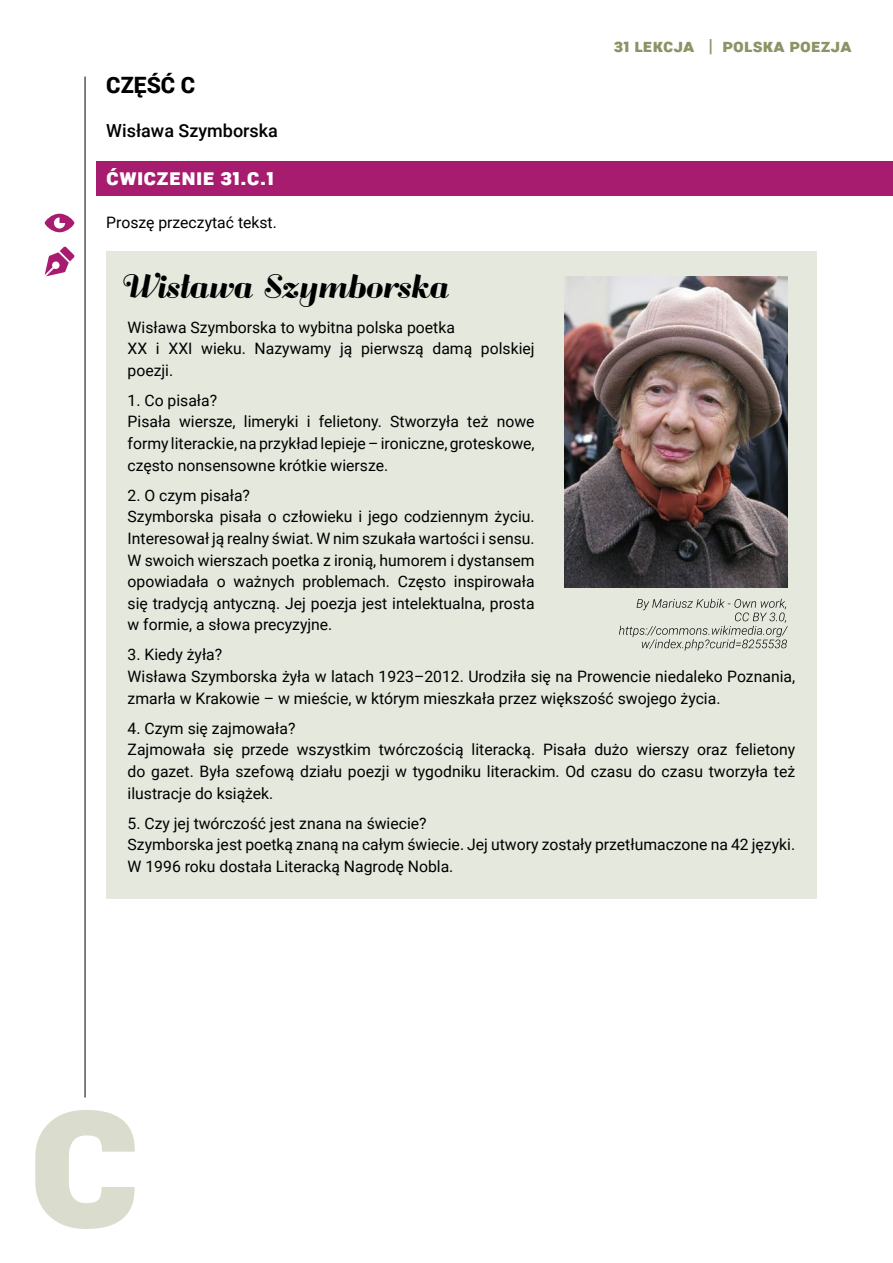
<style>
.page{position:relative;width:893px;height:1263px;background:#fff}
.page>*{position:absolute;margin:0;border:0;box-sizing:border-box;transform-origin:0 0}
.t1{font:30px "Lombard";color:#000}
.t2{font:900 22.5px "Roboto";letter-spacing:.01em;color:#fff}
.t3{font:900 22.5px "Roboto";color:#000}
.t4{font:900 18px "Roboto";letter-spacing:.01em;color:#8a9466}
.t5{font:500 18px "Roboto";color:#000}
.t6{font:15.75px/21.6px "Roboto";color:#000}
</style>
<div class="page">
<div style="left:106px;top:251px;width:710px;height:647px;background:#e5e8dd"></div>
<div style="left:97px;top:162px;width:796px;height:34px;background:#a81c70"></div>
<hr style="left:85px;top:77px;width:1px;height:1020px;background:#000">
<svg style="left:35px;top:1110px;width:100px;height:119px"></svg>
<svg style="left:45px;top:246px;width:30px;height:30px"></svg>
<svg style="left:45px;top:214px;width:29px;height:18px"></svg>
<img style="left:564px;top:276px;width:224px;height:312px">
<svg style="left:619px;top:599px;width:169px;height:52px"></svg>
<h2 class="t3" style="left:106px;top:70px;width:89px">CZĘŚĆ C</h2>
<p class="t5" style="left:106px;top:118px;width:173px">Wisława Szymborska</p>
<h2 class="t2" style="left:106px;top:161px;width:169px">ĆWICZENIE 31.C.1</h2>
<p class="t6" style="left:106px;top:211px;width:172px">Proszę przeczytać tekst.</p>
<p class="t4" style="left:614px;top:33px;width:229px">31 LEKCJA | POLSKA POEZJA</p>
<h1 class="t1" style="left:123px;top:262px;width:328px">Wisława Szymborska</h1>
<p class="t6" style="left:128px;top:316px;width:409px">Wisława Szymborska to wybitna polska poetka<br>XX i XXI wieku. Nazywamy ją pierwszą damą polskiej poezji.</p>
<p class="t6" style="left:128px;top:389px;width:409px">1. Co pisała?<br>Pisała wiersze, limeryki i felietony. Stworzyła też nowe formy literackie, na przykład lepieje – ironiczne, groteskowe, często nonsensowne krótkie wiersze.</p>
<p class="t6" style="left:128px;top:484px;width:409px">2. O czym pisała?<br>Szymborska pisała o człowieku i jego codziennym życiu.<br>Interesował ją realny świat. W nim szukała wartości i sensu.<br>W swoich wierszach poetka z ironią, humorem i dystansem opowiadała o ważnych problemach. Często inspirowała się tradycją antyczną. Jej poezja jest intelektualna, prosta w formie, a słowa precyzyjne.</p>
<p class="t6" style="left:128px;top:643px;width:669px">3. Kiedy żyła?<br>Wisława Szymborska żyła w latach 1923–2012. Urodziła się na Prowencie niedaleko Poznania, zmarła w Krakowie – w mieście, w którym mieszkała przez większość swojego życia.</p>
<p class="t6" style="left:128px;top:717px;width:669px">4. Czym się zajmowała?<br>Zajmowała się przede wszystkim twórczością literacką. Pisała dużo wierszy oraz felietony do gazet. Była szefową działu poezji w tygodniku literackim. Od czasu do czasu tworzyła też ilustracje do książek.</p>
<p class="t6" style="left:128px;top:812px;width:669px">5. Czy jej twórczość jest znana na świecie?<br>Szymborska jest poetką znaną na całym świecie. Jej utwory zostały przetłumaczone na 42 języki.<br>W 1996 roku dostała Literacką Nagrodę Nobla.</p>
</div>
